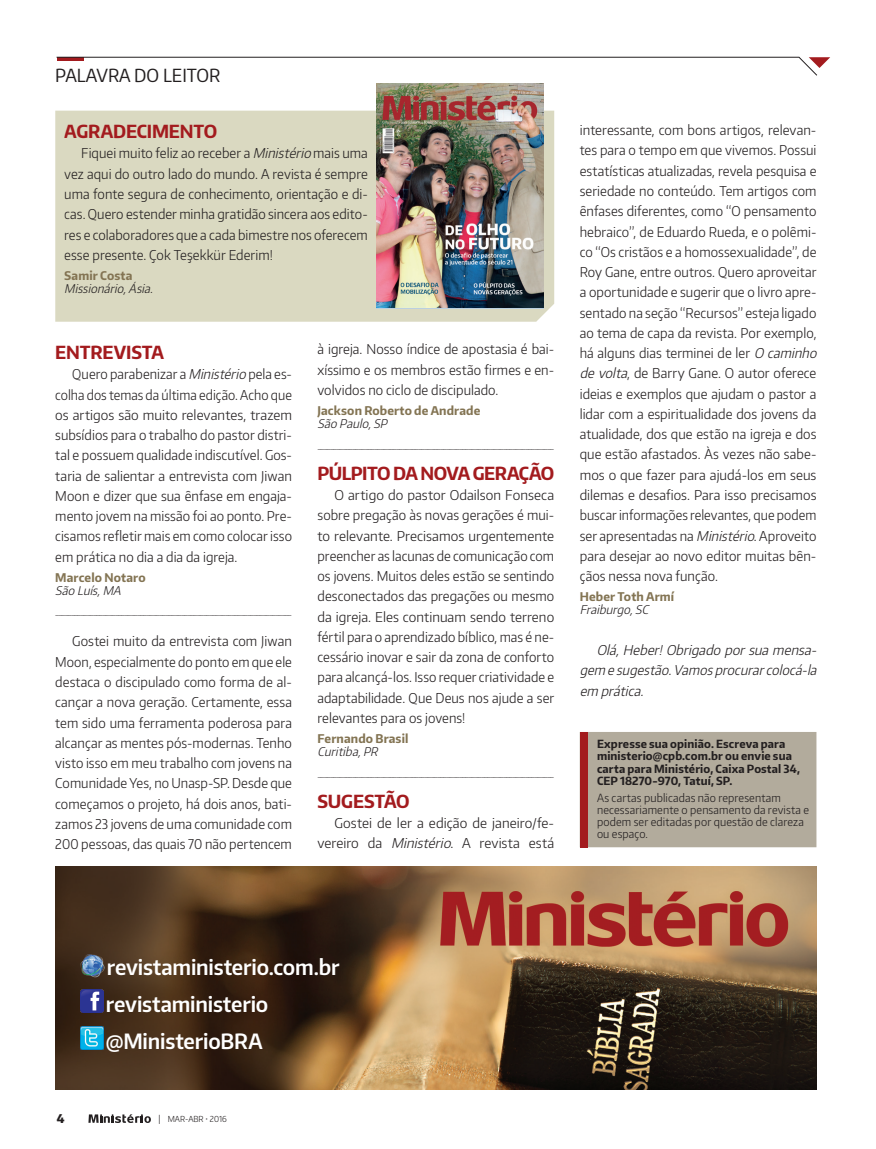
<style>
.page{position:relative;width:876px;height:1149px;background:#fff}
.page>*{position:absolute;margin:0;border:0;box-sizing:border-box;transform-origin:0 0}
.Texto{font:600 21px "Encode Sans Narrow";letter-spacing:-.01em;color:#fff}
.Inter{font:700 18px "Encode Sans Narrow";letter-spacing:-.01em;color:#a31b1e}
.Inter-2{font:700 18px "Encode Sans Narrow";letter-spacing:-.03em;color:#a31b1e}
.antetitulo{font:18px "Encode Sans Narrow";color:#231f20}
.Texto-2{font:300 13.5px/20.2px "Encode Sans Narrow";letter-spacing:.005em;color:#231f20;text-align:justify}
.Texto-3{font:italic 300 13.5px/20.2px "Encode Sans Narrow";color:#231f20;text-align:justify}
.Texto-4{font:700 12px "Encode Sans Narrow";letter-spacing:.01em;color:#837453}
.Texto-5{font:italic 300 12px "Encode Sans Narrow";color:#231f20}
.t1{font:800 12px "Encode Sans Narrow";color:#231f20}
.Texto-6{font:700 11.25px/12.3px "Encode Sans Narrow";letter-spacing:.01em;color:#231f20}
.Texto-7{font:300 11.25px/12.3px "Encode Sans Narrow";letter-spacing:.01em;color:#231f20}
.t2{font:300 8.25px "Encode Sans Narrow";color:#231f20}
.Texto-8{font:300 7.5px "Encode Sans Narrow";color:#231f20}
.s1{font-style:italic}
.s2{font-size:9px}
</style>
<div class="page">
<svg style="left:88px;top:1114px;width:63px;height:8px"></svg>
<svg style="left:56px;top:57px;width:774px;height:19px"></svg>
<div style="left:55px;top:110px;width:500px;height:212px;background:#dad9c1"></div>
<img style="left:376px;top:84px;width:168px;height:223px">
<div style="left:582px;top:734px;width:232px;height:110px;background:#b2ab9c"></div>
<div style="left:580px;top:731px;width:236px;height:116px;border:4px solid #b2ab9c"></div>
<div style="left:580px;top:731px;width:7px;height:116px;background:#a31b1e"></div>
<img style="left:55px;top:866px;width:761px;height:223px">
<img style="left:80px;top:953px;width:24px;height:24px">
<img style="left:80px;top:989px;width:23px;height:22px">
<img style="left:80px;top:1026px;width:23px;height:23px">
<p class="antetitulo" style="left:55px;top:63px;width:167px">PALAVRA DO LEITOR</p>
<p class="Inter" style="left:64px;top:120px;width:155px">AGRADECIMENTO</p>
<p class="Texto-2" style="left:64px;top:143px;width:305px;text-indent:17px">Fiquei muito feliz ao receber a <span class="s1">Ministério</span> mais uma vez aqui do outro lado do mundo. A revista é sempre uma fonte segura de conhecimento, orientação e di&shy;cas. Quero estender minha gratidão sincera aos edito&shy;res e colaboradores que a cada bimestre nos oferecem esse presente. Çok Teşekkür Ederim!</p>
<p class="Texto-4" style="left:64px;top:267px;width:70px">Samir Costa</p>
<p class="Texto-5" style="left:64px;top:281px;width:93px">Missionário,Ásia.</p>
<p class="Inter" style="left:55px;top:340px;width:110px">ENTREVISTA</p>
<p class="Texto-2" style="left:55px;top:363px;width:238px;text-indent:17px">Quero parabenizar a <span class="s1">Ministério</span> pela es&shy;colha dos temas da última edição. Acho que os artigos são muito relevantes, trazem subsídios para o trabalho do pastor distri&shy;tal e possuem qualidade indiscutível. Gos&shy;taria de salientar a entrevista com Jiwan Moon e dizer que sua ênfase em engaja&shy;mento jovem na missão foi ao ponto. Pre&shy;cisamos refletir mais em como colocar isso em prática no dia a dia da igreja.</p>
<p class="Texto-4" style="left:55px;top:569px;width:92px">Marcelo Notaro</p>
<p class="Texto-5" style="left:55px;top:582px;width:70px">São Luís,MA</p>
<p class="Texto-8" style="left:55px;top:607px;width:238px">___________________________________________________________________________</p>
<p class="Texto-2" style="left:55px;top:630px;width:238px;text-indent:17px">Gostei muito da entrevista com Jiwan Moon, especialmente do ponto em que ele destaca o discipulado como forma de al&shy;cançar a nova geração. Certamente, essa tem sido uma ferramenta poderosa para alcançar as mentes pós-modernas. Tenho visto isso em meu trabalho com jovens na Comunidade Yes, no Unasp-SP. Desde que começamos o projeto, há dois anos, bati&shy;zamos 23 jovens de uma comunidade com 200 pessoas, das quais 70 não pertencem</p>
<p class="Texto-2" style="left:317px;top:338px;width:238px">à igreja. Nosso índice de apostasia é bai&shy;xíssimo e os membros estão firmes e en&shy;volvidos no ciclo de discipulado.</p>
<p class="Texto-4" style="left:317px;top:402px;width:164px">Jackson Roberto de Andrade</p>
<p class="Texto-5" style="left:317px;top:416px;width:74px">São Paulo,SP</p>
<p class="Texto-8" style="left:317px;top:440px;width:238px">___________________________________________________________________________</p>
<p class="Inter-2" style="left:317px;top:461px;width:238px">PÚLPITO DA NOVA GERAÇÃO</p>
<p class="Texto-2" style="left:317px;top:484px;width:238px;text-indent:17px">O artigo do pastor Odailson Fonseca sobre pregação às novas gerações é mui&shy;to relevante. Precisamos urgentemente preencher as lacunas de comunicação com os jovens. Muitos deles estão se sentindo desconectados das pregações ou mesmo da igreja. Eles continuam sendo terreno fértil para o aprendizado bíblico, mas é ne&shy;cessário inovar e sair da zona de conforto para alcançá-los. Isso requer criatividade e adaptabilidade. Que Deus nos ajude a ser relevantes para os jovens!</p>
<p class="Texto-4" style="left:317px;top:730px;width:92px">Fernando Brasil</p>
<p class="Texto-5" style="left:317px;top:743px;width:65px">Curitiba,PR</p>
<p class="Inter" style="left:317px;top:789px;width:94px">SUGESTÃO</p>
<p class="Texto-2" style="left:317px;top:812px;width:238px;text-align:right">Gostei de ler a edição de janeiro/fe&shy;vereiro da <span class="s1">Ministério</span>. A revista está</p>
<p class="Texto-2" style="left:580px;top:119px;width:242px;text-align:left">interessante, com bons artigos, relevan&shy;tes para o tempo em que vivemos. Possui estatísticas atualizadas, revela pesquisa e seriedade no conteúdo. Tem artigos com ênfases diferentes, como “O pensamento hebraico”, de Eduardo Rueda, e o polêmi&shy;co “Os cristãos e a homossexualidade”, de Roy Gane, entre outros. Quero aproveitar a oportunidade e sugerir que o livro apre&shy;sentado na seção “Recursos” esteja ligado ao tema de capa da revista. Por exemplo, há alguns dias terminei de ler <span class="s1">O caminho devolta</span>, de Barry Gane. O autor oferece ideias e exemplos que ajudam o pastor a lidar com a espiritualidade dos jovens da atualidade, dos que estão na igreja e dos que estão afastados. Às vezes não sabe&shy;mos o que fazer para ajudá-los em seus dilemas e desafios. Para isso precisamos buscar informações relevantes, que podem ser apresentadas na <span class="s1">Ministério</span>. Aproveito para desejar ao novo editor muitas bên&shy;çãos nessa nova função.</p>
<p class="Texto-4" style="left:580px;top:588px;width:96px">Heber Toth Armí</p>
<p class="Texto-5" style="left:580px;top:602px;width:73px">Fraiburgo,SC</p>
<p class="Texto-3" style="left:580px;top:639px;width:242px;text-indent:17px">Olá,Heber!Obrigado porsuamensa&shy;gem esugestão.Vamosprocurarcolocá-la em prática.</p>
<p class="Texto-6" style="left:597px;top:737px;width:205px">Expresse sua opinião. Escreva para ministerio@cpb.com.br ou envie sua carta para Ministério, Caixa Postal 34, CEP 18270-970, Tatuí, SP.</p>
<p class="Texto-7" style="left:597px;top:790px;width:214px">As cartas publicadas não representam necessariamente o pensamento da revista e podem ser editadas por questão de clareza ou espaço.</p>
<p class="Texto" style="left:107px;top:953px;width:234px">revistaministerio.com.br</p>
<p class="Texto" style="left:106px;top:990px;width:164px">revistaministerio</p>
<p class="Texto" style="left:106px;top:1027px;width:158px">@MinisterioBRA</p>
<p class="t1" style="left:57px;top:1110px;width:9px">4</p>
<p class="t2" style="left:158px;top:1113px;width:70px"><span class="s2">|</span> MAR-ABR • 2016</p>
</div>
